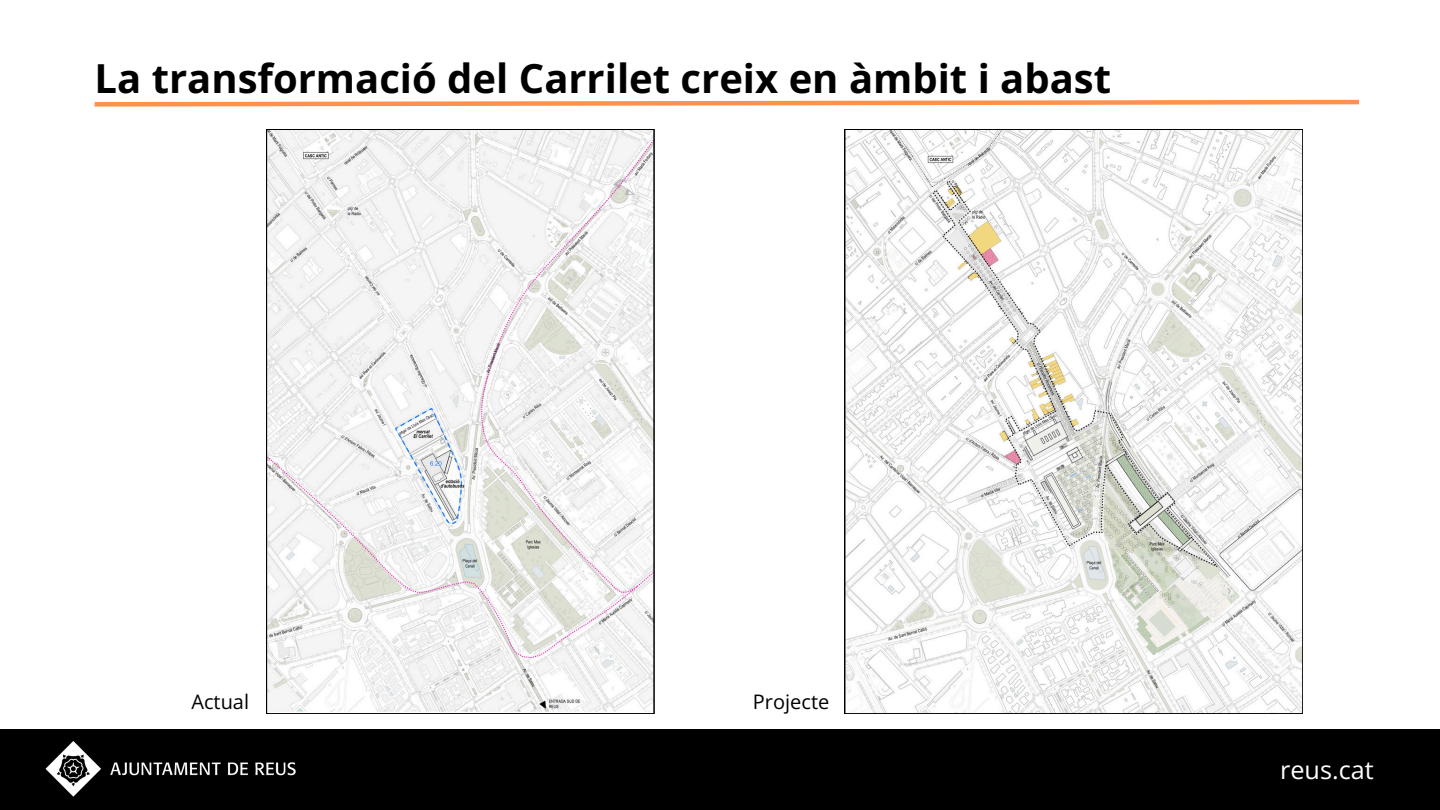
<style>
.page{position:relative;width:1440px;height:810px;background:#fff}
.page>*{position:absolute;margin:0;border:0;box-sizing:border-box;transform-origin:0 0}
.t1{font:700 40px "Open Sans";color:#000}
.t2{font:25.2px "Open Sans";color:#fff}
.t3{font:20px "Open Sans";color:#000}
</style>
<div class="page">
<div style="left:0;top:729px;width:1440px;height:81px;background:#000"></div>
<img style="left:45px;top:741px;width:251px;height:56px">
<svg style="left:94px;top:99px;width:1265px;height:8px"></svg>
<svg style="left:266px;top:129px;width:388px;height:585px"></svg>
<svg style="left:845px;top:129px;width:458px;height:585px"></svg>
<p class="t1" style="left:95px;top:51px;width:1018px">La transformació del Carrilet creix en àmbit i abast</p>
<p class="t3" style="left:191px;top:688px;width:59px">Actual</p>
<h2 class="t3" style="left:753px;top:688px;width:78px">Projecte</h2>
<p class="t2" style="left:1280px;top:752px;width:95px">reus.cat</p>
</div>
